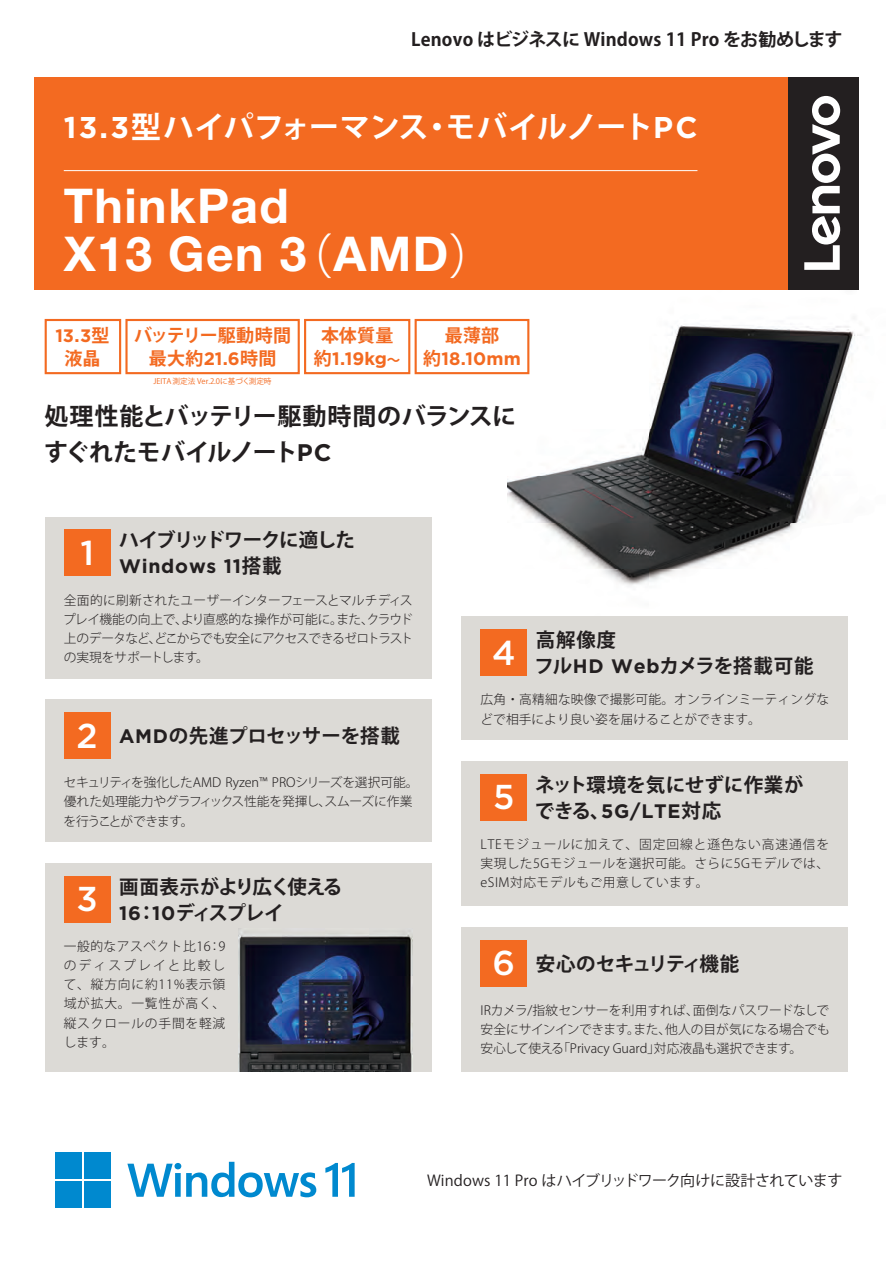
<style>
.page{position:relative;width:893px;height:1263px;background:#fff}
.page>*{position:absolute;margin:0;border:0;box-sizing:border-box;transform-origin:0 0}
.t1{font:700 48px/48px "Helvetica Neue LT Std";letter-spacing:.03em;color:#fff}
.t2{font:700 30px "Koz Go Pro";letter-spacing:-.015em;color:#fff}
.t3{font:700 24px/36px "Koz Go Pro";letter-spacing:-.02em;color:#231f20}
.t4{font:700 19.5px/25.5px "Koz Go Pro";letter-spacing:-.06em;color:#231f20}
.t5{font:700 19.5px/25.5px "Koz Go Pro";color:#231f20}
.t6{font:700 19.5px/25.5px "Koz Go Pro";letter-spacing:.04em;color:#231f20}
.t7{font:700 19.5px "Koz Go Pro";letter-spacing:-.025em;color:#231f20}
.t8{font:700 19.5px "Koz Go Pro";letter-spacing:-.07em;color:#231f20}
.t9{font:700 19.5px "Gotham";letter-spacing:.04em;color:#231f20}
.t10{font:700 18px "Koz Go Pro";letter-spacing:.01em;color:#231f20}
.t11{font:700 18px/22.5px "Koz Go Pro";letter-spacing:.01em;color:#f36a21;text-align:center}
.t12{font:700 18px "Gotham";letter-spacing:.005em;color:#f36a21}
.t13{font:15px "Koz Go Pro";letter-spacing:-.01em;color:#231f20}
.t14{font:300 12.75px/19.2px "Koz Go Pro";color:#231f20;text-align:justify}
.t15{font:300 12.75px/19.2px "Koz Go Pro";letter-spacing:-.02em;color:#231f20}
.t16{font:7.65px "Koz Go Pr 6 N";color:#f36a21}
.s1{font-family:"Gotham"}
.s2{font-family:"Koz Go Pr 6 N";font-weight:400}
.s3{font-family:"Koz Go Pro"}
.s4{font-family:"Koz Go Pro";font-size:13.5px}
.s5{font-family:"Gotham";font-weight:500;font-size:34.5px;color:#fff}
</style>
<div class="page">
<img style="left:507px;top:318px;width:355px;height:299px">
<div style="left:461px;top:761px;width:387px;height:145px;background:#dcdad6"></div>
<div style="left:480px;top:774px;width:47px;height:47px;background:#f36a21"></div>
<div style="left:461px;top:617px;width:387px;height:123px;background:#dcdad6"></div>
<div style="left:480px;top:629px;width:47px;height:47px;background:#f36a21"></div>
<div style="left:461px;top:927px;width:387px;height:144px;background:#dcdad6"></div>
<div style="left:480px;top:940px;width:47px;height:46px;background:#f36a21"></div>
<div style="left:34px;top:77px;width:825px;height:213px;background:#f36a21"></div>
<hr style="left:64px;top:170px;width:633px;height:1px;background:#fff">
<div style="left:788px;top:77px;width:71px;height:213px;background:#231f20"></div>
<svg style="left:804px;top:96px;width:36px;height:174px"></svg>
<div style="left:45px;top:699px;width:387px;height:143px;background:#dcdad6"></div>
<div style="left:64px;top:712px;width:47px;height:47px;background:#f36a21"></div>
<div style="left:45px;top:863px;width:387px;height:208px;background:#dcdad6"></div>
<div style="left:64px;top:876px;width:47px;height:47px;background:#f36a21"></div>
<img style="left:239px;top:932px;width:173px;height:139px">
<div style="left:45px;top:517px;width:387px;height:161px;background:#dcdad6"></div>
<div style="left:64px;top:529px;width:47px;height:47px;background:#f36a21"></div>
<div style="left:45px;top:319px;width:76px;height:55px;border:2px solid #f36a21"></div>
<div style="left:125px;top:319px;width:175px;height:55px;border:2px solid #f36a21"></div>
<div style="left:304px;top:319px;width:106px;height:55px;border:2px solid #f36a21"></div>
<div style="left:415px;top:319px;width:114px;height:55px;border:2px solid #f36a21"></div>
<div style="left:56px;top:1153px;width:26px;height:26px;background:#0089cf"></div>
<div style="left:85px;top:1153px;width:26px;height:26px;background:#0089cf"></div>
<div style="left:56px;top:1181px;width:26px;height:27px;background:#0089cf"></div>
<div style="left:85px;top:1181px;width:26px;height:27px;background:#0089cf"></div>
<svg style="left:127px;top:1162px;width:189px;height:35px"></svg>
<svg style="left:325px;top:1163px;width:30px;height:34px"></svg>
<h3 class="t10" style="left:411px;top:27px;width:433px">Lenovo はビジネスに Windows 11 Pro をお勧めします</h3>
<h2 class="t2" style="left:64px;top:108px;width:635px"><span class="s1">13.3</span>型ハイパフォーマンス・モバイルノート<span class="s1">PC</span></h2>
<h1 class="t1" style="left:64px;top:181px;width:434px">ThinkPad<br>X13 Gen 3<span class="s2">（</span>AMD<span class="s2">）</span></h1>
<h3 class="t12" style="left:56px;top:324px;width:55px">13.3<span class="s3">型</span></h3>
<h3 class="t11" style="left:64px;top:348px;width:38px">液晶</h3>
<h3 class="t11" style="left:134px;top:325px;width:158px">バッテリー駆動時間最大約<span class="s1">21.6</span>時間</h3>
<h3 class="t11" style="left:321px;top:325px;width:74px">本体質量</h3>
<h3 class="t12" style="left:314px;top:346px;width:88px"><span class="s3">約</span>1.19kg<span class="s4">～</span></h3>
<p class="t16" style="left:154px;top:377px;width:120px">JEITA 測定法 Ver.2.0に基づく測定時</p>
<h3 class="t11" style="left:445px;top:325px;width:56px">最薄部</h3>
<h3 class="t12" style="left:423px;top:346px;width:99px"><span class="s3">約</span>18.10mm</h3>
<h3 class="t3" style="left:44px;top:400px;width:474px">処理性能とバッテリー駆動時間のバランスにすぐれたモバイルノート<span class="s1">PC</span></h3>
<h3 class="t8" style="left:119px;top:528px;width:237px">ハイブリッドワークに適した</h3>
<h3 class="t9" style="left:80px;top:553px;width:203px"><sup>1</sup> Windows 11<span class="s3">搭載</span></h3>
<p class="t14" style="left:63px;top:590px;width:352px">全面的に刷新されたユーザーインターフェースとマルチディスプレイ機能の向上で、より直感的な操作が可能に。また、クラウド上のデータなど、どこからでも安全にアクセスできるゼロトラストの実現をサポートします。</p>
<h3 class="t7" style="left:77px;top:723px;width:325px"><span class="s5">2</span> <span class="s1">AMD</span>の先進プロセッサーを搭載</h3>
<p class="t15" style="left:64px;top:773px;width:356px">セキュリティを強化したAMD Ryzen™ PROシリーズを選択可能。優れた処理能力やグラフィックス性能を発揮し、スムーズに作業を行うことができます。</p>
<h3 class="t4" style="left:77px;top:875px;width:267px;text-indent:43px">画面表示がより広く使える<br><sup>3</sup> <span class="s1">16</span>：<span class="s1">10</span>ディスプレイ</h3>
<p class="t14" style="left:64px;top:937px;width:163px">一般的なアスペクト比16:9のディスプレイと比較して、縦方向に約11%表示領域が拡大。一覧性が高く、縦スクロールの手間を軽減します。</p>
<h3 class="t6" style="left:492px;top:629px;width:323px;text-indent:44px">高解像度<br><sup>4</sup> フル<span class="s1">HD Web</span>カメラを搭載可能</h3>
<p class="t14" style="left:480px;top:690px;width:350px">広角・高精細な映像で撮影可能。オンラインミーティングなどで相手により良い姿を届けることができます。</p>
<h3 class="t5" style="left:493px;top:773px;width:312px;text-indent:42px">ネット環境を気にせずに作業が<br><sup>5</sup> できる、<span class="s1">5G/LTE</span>対応</h3>
<p class="t14" style="left:480px;top:835px;width:350px">LTEモジュールに加えて、固定回線と遜色ない高速通信を実現した5Gモジュールを選択可能。さらに5Gモデルでは、eSIM対応モデルもご用意しています。</p>
<h3 class="t4" style="left:493px;top:952px;width:248px"><span class="s5">6</span> 安心のセキュリティ機能</h3>
<p class="t14" style="left:480px;top:1001px;width:351px">IRカメラ/指紋センサーを利用すれば、面倒なパスワードなしで安全にサインインできます。また、他人の目が気になる場合でも安心して使える「Privacy Guard」対応液晶も選択できます。</p>
<p class="t13" style="left:427px;top:1171px;width:417px">Windows 11 Pro はハイブリッドワーク向けに設計されています</p>
</div>
